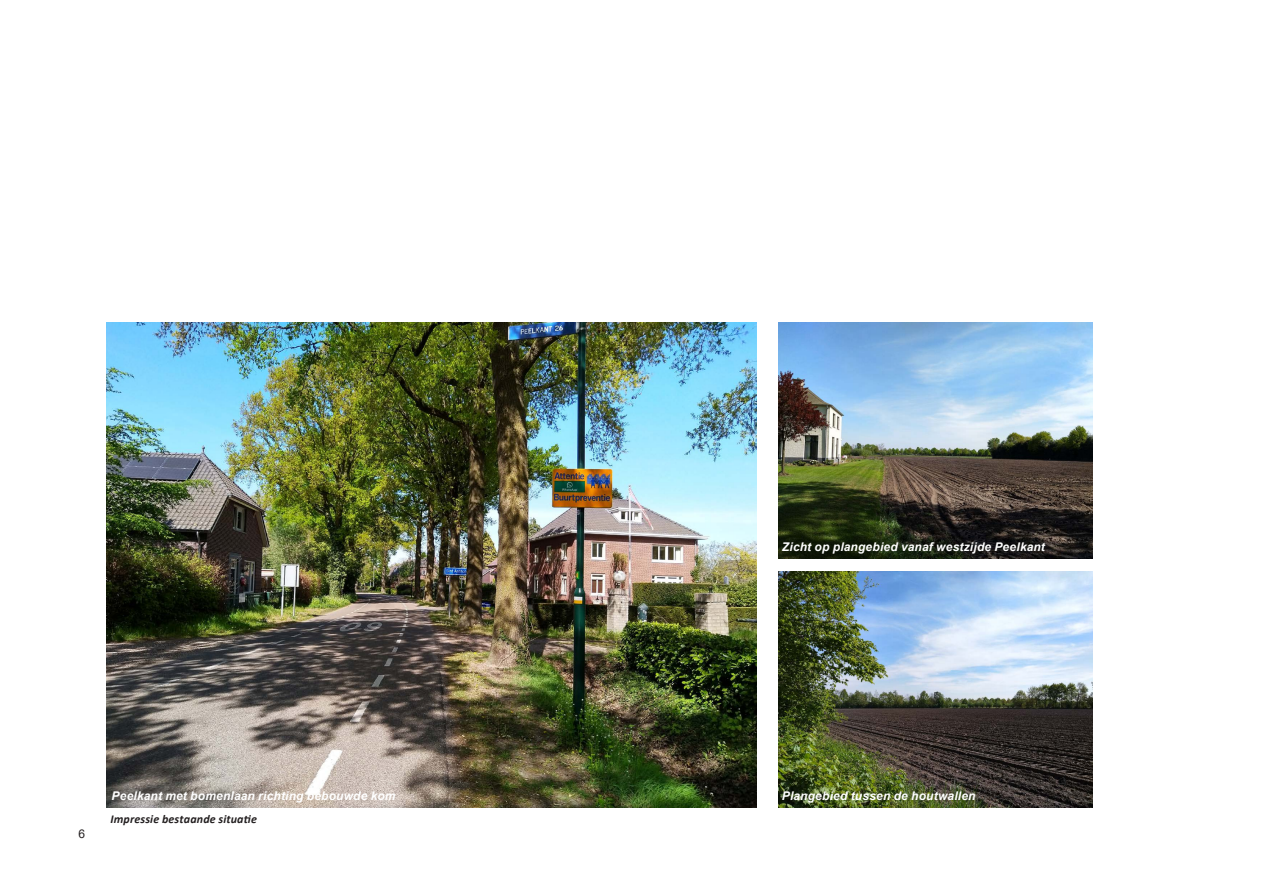
<style>
.page{position:relative;width:1263px;height:893px;background:#fff}
.page>*{position:absolute;margin:0;border:0;box-sizing:border-box;transform-origin:0 0}
.Standaard_tekst{font:italic 700 12px "Arial";letter-spacing:.015em;color:#fff}
.Standaard_tekst-2{font:italic 700 12px "Calibri";letter-spacing:.015em;color:#231f20}
.t1{font:12px "Arial";color:#231f20}
</style>
<div class="page">
<img style="left:779px;top:323px;width:314px;height:236px">
<img style="left:106px;top:323px;width:651px;height:485px">
<img style="left:778px;top:572px;width:315px;height:236px">
<p class="t1" style="left:78px;top:825px;width:8px">6</p>
<p class="Standaard_tekst" style="left:112px;top:788px;width:285px">Peelkant met bomenlaan richting bebouwde kom</p>
<p class="Standaard_tekst-2" style="left:110px;top:810px;width:148px">Impressie bestaande situatie</p>
<p class="Standaard_tekst" style="left:782px;top:538px;width:264px">Zicht op plangebied vanaf westzijde Peelkant</p>
<p class="Standaard_tekst" style="left:782px;top:788px;width:195px">Plangebied tussen de houtwallen</p>
</div>
